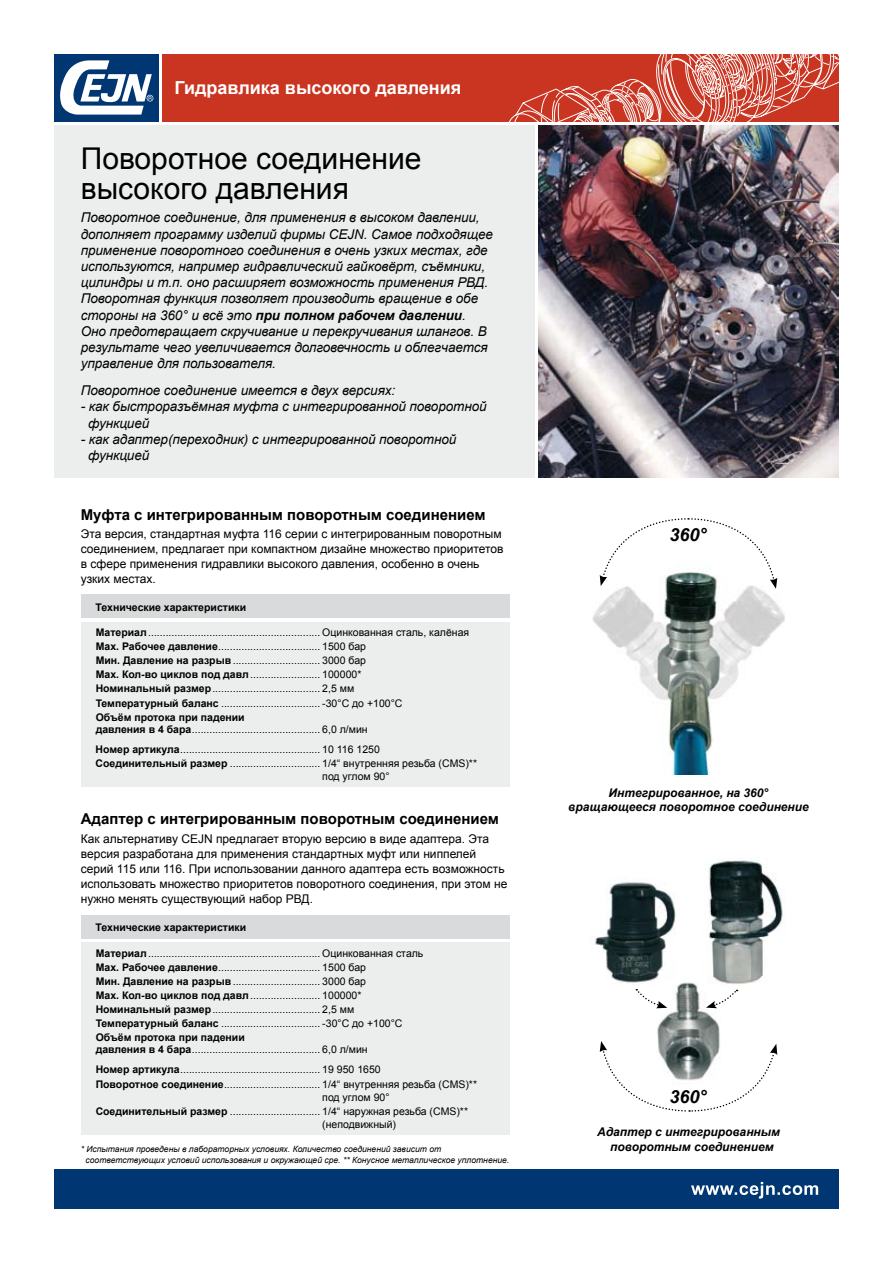
<style>
.page{position:relative;width:893px;height:1263px;background:#fff}
.page>*{position:absolute;margin:0;border:0;box-sizing:border-box;transform-origin:0 0}
.t1{font:30px/30px "Arial";color:#000}
.t2{font:700 18px "Arial";color:#fff}
.t3{font:italic 700 18px "Arial";color:#000}
.t4{font:700 15px "Arial";color:#000}
.t5{font:italic 13.5px/16.2px "Arial";letter-spacing:-.005em;color:#000}
.t6{font:12px/15px "Arial";color:#000}
.t7{font:italic 700 12px/14.4px "Arial";color:#000;text-align:center}
.t8{font:10.5px/14.1px "Arial";color:#000}
.t9{font:700 10.5px "Arial";color:#000}
.t10{font:italic 8.55px "Arial";color:#000}
.s1{font-weight:700}
</style>
<div class="page">
<div style="left:162px;top:54px;width:677px;height:67px;background:#c93521"></div>
<svg style="left:509px;top:54px;width:330px;height:67px"></svg>
<img style="left:539px;top:125px;width:300px;height:353px">
<img style="left:657px;top:982px;width:63px;height:59px">
<img style="left:701px;top:860px;width:82px;height:129px">
<img style="left:591px;top:882px;width:87px;height:103px">
<svg style="left:636px;top:989px;width:31px;height:19px"></svg>
<svg style="left:706px;top:989px;width:32px;height:19px"></svg>
<svg style="left:600px;top:1041px;width:177px;height:71px"></svg>
<img style="left:592px;top:575px;width:193px;height:200px">
<svg style="left:600px;top:518px;width:177px;height:71px"></svg>
<div style="left:54px;top:1169px;width:785px;height:40px;background:#003772"></div>
<svg style="left:691px;top:1182px;width:127px;height:16px"></svg>
<div style="left:54px;top:125px;width:481px;height:353px;background:#eceded"></div>
<div style="left:54px;top:54px;width:104px;height:67px;background:#003772"></div>
<svg style="left:60px;top:60px;width:93px;height:55px"></svg>
<div style="left:81px;top:622px;width:428px;height:165px;background:#eceded"></div>
<div style="left:81px;top:594px;width:428px;height:24px;background:#d9dadb"></div>
<div style="left:81px;top:942px;width:428px;height:193px;background:#eceded"></div>
<div style="left:81px;top:915px;width:428px;height:23px;background:#d9dadb"></div>
<h2 class="t2" style="left:174px;top:76px;width:288px">Гидравлика высокого давления</h2>
<h1 class="t1" style="left:81px;top:143px;width:342px">Поворотное соединение высокого давления</h1>
<p class="t5" style="left:81px;top:210px;width:414px">Поворотное соединение, для применения в высоком давлении, дополняет программу изделий фирмы CEJN. Самое подходящее применение поворотного соединения в очень узких местах, где используются, например гидравлический гайковёрт, съёмники, цилиндры и т.п. оно расширяет возможность применения РВД.<br>Поворотная функция позволяет производить вращение в обе стороны на 360° и всё это <span class="s1">при полном рабочем давлении</span>.<br>Оно предотвращает скручивание и перекручивания шлангов. В результате чего увеличивается долговечность и облегчается управление для пользователя.</p>
<p class="t5" style="left:81px;top:383px;width:316px">Поворотное соединение имеется в двух версиях:</p>
<p class="t5" style="left:88px;top:399px;width:400px;text-indent:-7px">- как быстроразъёмная муфта с интегрированной поворотной функцией</p>
<p class="t5" style="left:88px;top:431px;width:370px;text-indent:-7px">- как адаптер(переходник) с интегрированной поворотной функцией</p>
<h3 class="t4" style="left:81px;top:505px;width:406px">Муфта с интегрированным поворотным соединением</h3>
<p class="t6" style="left:81px;top:527px;width:424px">Эта версия, стандартная муфта 116 серии с интегрированным поворотным соединением, предлагает при компактном дизайне множество приоритетов в сфере применения гидравлики высокого давления, особенно в очень узких местах.</p>
<p class="t9" style="left:96px;top:600px;width:152px">Технические характеристики</p>
<p class="t8" style="left:96px;top:625px;width:375px"><span class="s1">Материал</span>........................................................... Оцинкованная сталь, калёная <span class="s1">Мах. Рабочее давление</span>................................... 1500 бар<br><span class="s1">Мин. Давление на разрыв</span> .............................. 3000 бар<br><span class="s1">Мах. Кол-во циклов под давл</span>........................ 100000*<br><span class="s1">Номинальный размер</span>..................................... 2,5 мм<br><span class="s1">Температурный баланс</span> .................................. -30°C до +100°C<br><span class="s1">Объём протока при падении</span></p>
<p class="t8" style="left:96px;top:719px;width:286px;line-height:20.1px"><span class="s1">давления в 4 бара</span>............................................ 6,0 л/мин<br><span class="s1">Номер артикула</span>................................................ 10 116 1250</p>
<p class="t8" style="left:322px;top:757px;width:156px;line-height:13.4px;text-indent:-227px"><span class="s1">Соединительный размер</span> ............................... 1/4“ внутренняя резьба (CMS)** под углом 90°</p>
<h3 class="t4" style="left:81px;top:809px;width:420px">Адаптер с интегрированным поворотным соединением</h3>
<p class="t6" style="left:81px;top:831px;width:428px">Как альтернативу CEJN предлагает вторую версию в виде адаптера. Эта версия разработана для применения стандартных муфт или ниппелей серий 115 или 116. При использовании данного адаптера есть возможность использовать множество приоритетов поворотного соединения, при этом не нужно менять существующий набор РВД.</p>
<p class="t9" style="left:96px;top:921px;width:152px">Технические характеристики</p>
<p class="t8" style="left:96px;top:946px;width:329px"><span class="s1">Материал</span>........................................................... Оцинкованная сталь <span class="s1">Мах. Рабочее давление</span>................................... 1500 бар<br><span class="s1">Мин. Давление на разрыв</span> .............................. 3000 бар<br><span class="s1">Мах. Кол-во циклов под давл</span>........................ 100000* <span class="s1">Номинальный размер</span>..................................... 2,5 мм <span class="s1">Температурный баланс</span> .................................. -30°C до +100°C <span class="s1">Объём протока при падении</span></p>
<p class="t8" style="left:96px;top:1040px;width:287px;line-height:20.1px"><span class="s1">давления в 4 бара</span>............................................ 6,0 л/мин<br><span class="s1">Номер артикула</span>................................................ 19 950 1650</p>
<p class="t8" style="left:96px;top:1077px;width:383px"><span class="s1">Поворотное соединение</span>................................. 1/4“ внутренняя резьба (CMS)**</p>
<p class="t8" style="left:322px;top:1090px;width:69px">под углом 90°</p>
<p class="t8" style="left:96px;top:1104px;width:374px"><span class="s1">Соединительный размер</span> ............................... 1/4“ наружная резьба (CMS)**</p>
<p class="t8" style="left:322px;top:1118px;width:75px">(неподвижный)</p>
<h2 class="t3" style="left:669px;top:523px;width:39px">360°</h2>
<p class="t7" style="left:568px;top:786px;width:242px">интегрированное, на 360° вращающееся поворотное соединение</p>
<h2 class="t3" style="left:669px;top:1085px;width:39px">360°</h2>
<p class="t7" style="left:597px;top:1125px;width:184px">адаптер с интегрированным</p>
<p class="t10" style="left:81px;top:1144px;width:362px">* испытания проведены в лабораторных условиях. Количество соединений зависит от</p>
<p class="t7" style="left:610px;top:1140px;width:165px">поворотным соединением</p>
<p class="t10" style="left:86px;top:1154px;width:425px">соответствующих условий использования и окружающей сре. ** Конусное металлическое уплотнение.</p>
</div>
